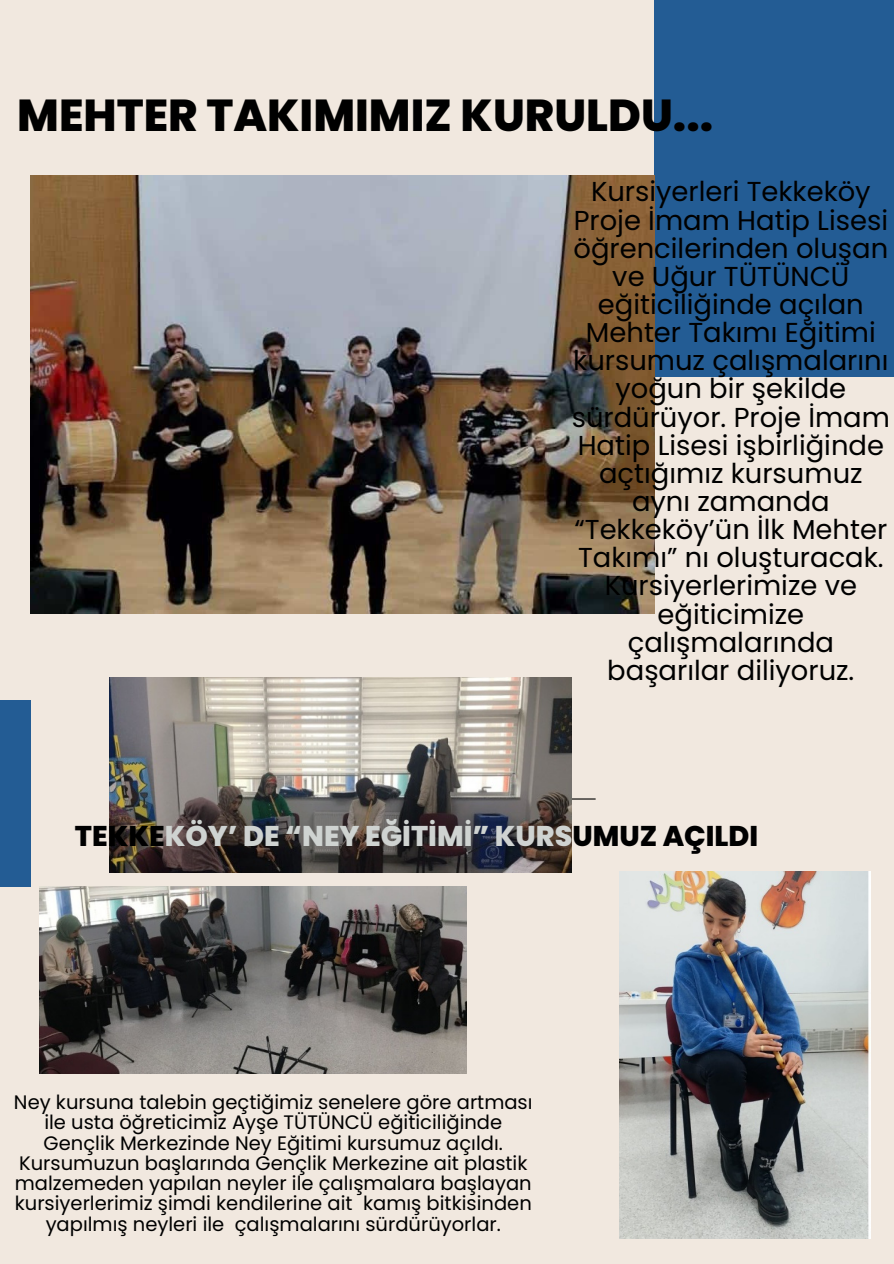
<style>
.page{position:relative;width:894px;height:1264px;background:#fff}
.page>*{position:absolute;margin:0;border:0;box-sizing:border-box;transform-origin:0 0}
.t1{font:800 44.7px "Poppins";color:#000}
.t2{font:800 28.5px "Poppins";color:#cfd3d1}
.t3{font:27.3px/28.2px "Poppins";color:#000;text-align:center}
.t4{font:19.5px/20.2px "Poppins";color:#000;text-align:center}
.s1{color:#000}
</style>
<div class="page">
<div style="left:0;top:0;width:893px;height:1263px;background:#f1e8df"></div>
<div style="left:654px;top:0;width:239px;height:376px;background:#235c94"></div>
<img style="left:31px;top:176px;width:623px;height:437px">
<hr style="left:505px;top:798px;width:90px;height:1px;background:#000">
<div style="left:0;top:700px;width:31px;height:186px;background:#235c94"></div>
<img style="left:40px;top:886px;width:426px;height:187px">
<img style="left:619px;top:871px;width:251px;height:367px">
<img style="left:110px;top:677px;width:461px;height:195px">
<p class="t1" style="left:17px;top:84px;width:697px">MEHTER TAKIMIMIZ KURULDU...</p>
<h2 class="t3" style="left:571px;top:178px;width:319px">Kursiyerleri Tekkeköy<br>Proje İmam Hatip Lisesi öğrencilerinden oluşan ve Uğur TÜTÜNCÜ eğiticiliğinde açılan<br>Mehter Takımı Eğitimi kursumuz çalışmalarını yoğun bir şekilde sürdürüyor. Proje İmam<br>Hatip Lisesi işbirliğinde açtığımız kursumuz aynı zamanda “Tekkeköy’ün İlk Mehter<br>Takımı” nı oluşturacak.<br>Kursiyerlerimize ve eğiticimize çalışmalarında başarılar diliyoruz.</h2>
<p class="t2" style="left:75px;top:815px;width:684px"><span class="s1">TEKKE</span>KÖY’ DE “NEY EĞİTİMİ” KURS<span class="s1">UMUZ AÇILDI</span></p>
<p class="t4" style="left:14px;top:1092px;width:520px">Ney kursuna talebin geçtiğimiz senelere göre artması ile usta öğreticimiz Ayşe TÜTÜNCÜ eğiticiliğinde Gençlik Merkezinde Ney Eğitimi kursumuz açıldı.<br>Kursumuzun başlarında Gençlik Merkezine ait plastik malzemeden yapılan neyler ile çalışmalara başlayan kursiyerlerimiz şimdi kendilerine ait kamış bitkisinden yapılmış neyleri ile çalışmalarını sürdürüyorlar.</p>
</div>
